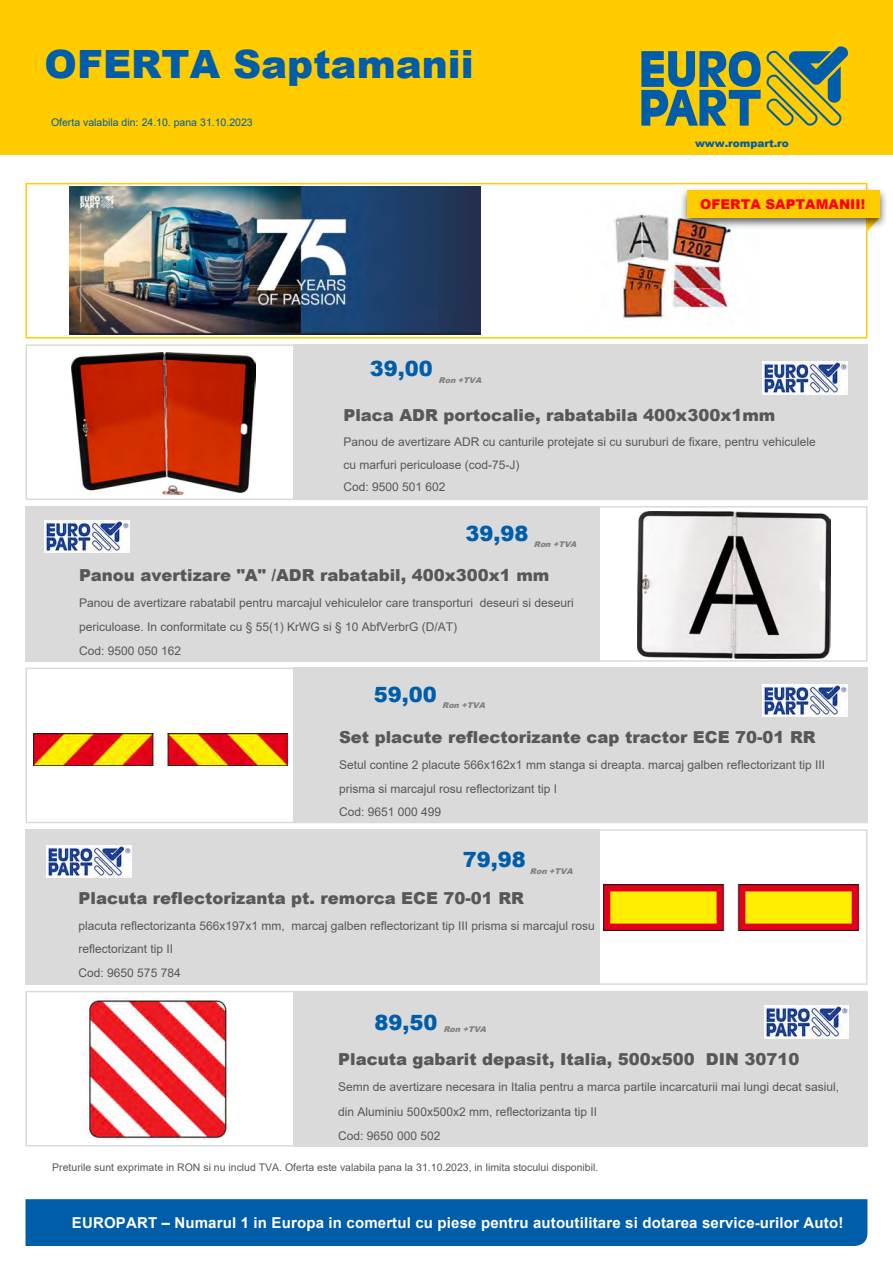
<style>
.page{position:relative;width:893px;height:1263px;background:#fff}
.page>*{position:absolute;margin:0;border:0;box-sizing:border-box;transform-origin:0 0}
.t1{font:900 39px "Arial";color:#005da9}
.t2{font:900 21px "Arial";color:#005da9}
.t3{font:900 16.5px "Arial";color:#575756}
.t4{font:700 15px "Arial";letter-spacing:.01em;color:#fff}
.t5{font:900 13.5px "Arial";color:#f00}
.t6{font:12px/23.7px "Arial";color:#575756}
.t7{font:10.5px "Arial";color:#575756}
.t8{font:10.5px "Arial";color:#005da9}
.t9{font:900 10.5px "Arial";color:#005da9}
.t10{font:italic 900 7.95px "Arial";color:#808080}
.s1{font-style:inherit}
</style>
<div class="page">
<img style="left:614px;top:214px;width:120px;height:105px">
<div style="left:26px;top:183px;width:841px;height:155px;border:2px solid #fc0"></div>
<div style="left:679px;top:186px;width:209px;height:44px;background:#000;opacity:.65"></div>
<div style="left:687px;top:190px;width:193px;height:27px;background:#fc0"></div>
<div style="left:293px;top:668px;width:574px;height:155px;background:#dadada"></div>
<div style="left:293px;top:991px;width:574px;height:155px;background:#dadada"></div>
<div style="left:26px;top:829px;width:574px;height:156px;background:#dadada"></div>
<div style="left:26px;top:829px;width:841px;height:156px;border:2px solid #dadada"></div>
<div style="left:26px;top:668px;width:841px;height:155px;border:2px solid #dadada"></div>
<div style="left:26px;top:991px;width:841px;height:155px;border:2px solid #dadada"></div>
<div style="left:26px;top:506px;width:574px;height:156px;background:#dadada"></div>
<div style="left:0;top:0;width:893px;height:155px;background:#fc0"></div>
<div style="left:26px;top:1199px;width:841px;height:47px;background:#005da9"></div>
<svg style="left:641px;top:46px;width:207px;height:80px"></svg>
<div style="left:293px;top:344px;width:574px;height:156px;background:#dadada"></div>
<img style="left:70px;top:187px;width:411px;height:148px">
<img style="left:764px;top:1006px;width:85px;height:32px">
<img style="left:45px;top:520px;width:84px;height:33px">
<img style="left:47px;top:845px;width:84px;height:33px">
<img style="left:71px;top:353px;width:185px;height:141px">
<img style="left:763px;top:361px;width:84px;height:33px">
<img style="left:637px;top:511px;width:193px;height:147px">
<img style="left:33px;top:733px;width:254px;height:32px">
<img style="left:604px;top:884px;width:255px;height:46px">
<img style="left:88px;top:998px;width:140px;height:141px">
<img style="left:763px;top:684px;width:84px;height:33px">
<h1 class="t1" style="left:45px;top:35px;width:431px">OFERTA Saptamanii</h1>
<p class="t8" style="left:51px;top:115px;width:203px">Oferta valabila din: 24.10. pana 31.10.2023</p>
<h2 class="t2" style="left:370px;top:353px;width:65px">39,00</h2>
<p class="t10" style="left:439px;top:374px;width:47px">Ron+TVA</p>
<p class="t9" style="left:695px;top:136px;width:95px">www.rompart.ro</p>
<p class="t5" style="left:700px;top:194px;width:166px">OFERTA SAPTAMANII!</p>
<h3 class="t3" style="left:343px;top:404px;width:433px">Placa ADR portocalie, rabatabila 400x300x1mm</h3>
<p class="t6" style="left:343px;top:430px;width:474px;line-height:22.5px">Panou de avertizare ADR cu canturile protejate si cu suruburi de fixare, pentru vehiculele cu marfuri periculoase (cod-75-J)<br>Cod: 9500 501 602</p>
<h2 class="t2" style="left:465px;top:518px;width:65px">39,98</h2>
<p class="t10" style="left:534px;top:538px;width:47px">Ron+TVA</p>
<h3 class="t3" style="left:79px;top:563px;width:472px">Panou avertizare "A" /ADR rabatabil, 400x300x1 mm</h3>
<p class="t6" style="left:79px;top:591px;width:496px">Panou de avertizare rabatabil pentru marcajul vehiculelor care transporturi deseuri si deseuri periculoase. In conformitate cu § 55(1) KrWG si § 10 AbfVerbrG (D/AT)<br>Cod: 9500 050 162</p>
<h2 class="t2" style="left:374px;top:680px;width:65px">59,00</h2>
<p class="t10" style="left:442px;top:699px;width:47px">Ron+TVA</p>
<h3 class="t3" style="left:339px;top:725px;width:478px">Set placute reflectorizante cap tractor ECE 70-01 RR</h3>
<p class="t6" style="left:339px;top:753px;width:488px">Setul contine 2 placute 566x162x1 mm stanga si dreapta. marcaj galben reflectorizant tip III prisma si marcajul rosu reflectorizant tip I<br>Cod: 9651 000 499</p>
<h2 class="t2" style="left:463px;top:844px;width:65px">79,98</h2>
<p class="t10" style="left:530px;top:865px;width:47px">Ron+TVA</p>
<h3 class="t3" style="left:79px;top:886px;width:447px">Placuta reflectorizanta pt. remorca ECE 70-01 RR</h3>
<p class="t6" style="left:79px;top:913px;width:518px">placuta reflectorizanta 566x197x1 mm, marcaj galben reflectorizant tip III prisma si marcajul rosu reflectorizant tip II<br>Cod: 9650 575 784</p>
<h2 class="t2" style="left:374px;top:1007px;width:65px">89,50</h2>
<p class="t10" style="left:443px;top:1023px;width:47px">Ron+TVA</p>
<h3 class="t3" style="left:338px;top:1047px;width:463px">Placuta gabarit depasit, Italia, 500x500 DIN 30710</h3>
<p class="t6" style="left:338px;top:1075px;width:502px;line-height:24.2px">Semn de avertizare necesara in Italia pentru a marca partile incarcaturii mai lungi decat sasiul, din Aluminiu 500x500x2 mm, reflectorizanta tip II<br>Cod: 9650 000 502</p>
<p class="t7" style="left:52px;top:1160px;width:548px">Preturile sunt exprimate in RON si nu includ TVA. Oferta este valabila pana la 31.10.202<span class="s1">3</span>, in limita stocului disponibil.</p>
<p class="t4" style="left:72px;top:1212px;width:773px">EUROPART – Numarul 1 in Europa in comertul cu piese pentru autoutilitare si dotarea service-urilor Auto!</p>
</div>
